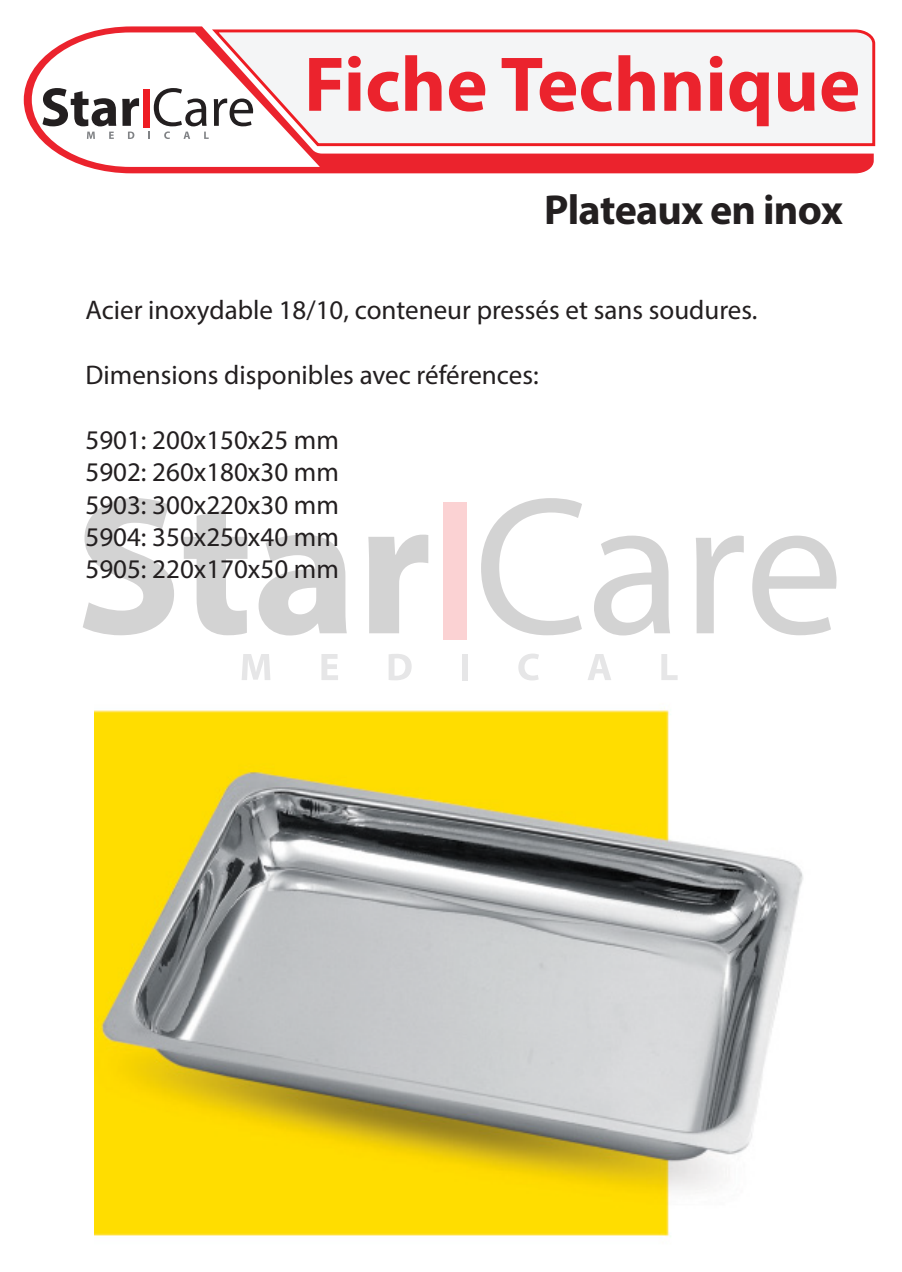
<style>
.page{position:relative;width:902px;height:1272px;background:#fff}
.page>*{position:absolute;margin:0;border:0;box-sizing:border-box;transform-origin:0 0}
.t1{font:700 78.15px "Myriad Pro";color:#eb232d}
.t2{font:700 42px "Myriad Pro";letter-spacing:-.02em;color:#231f20}
.t3{font:27px/32.4px "Myriad Pro";color:#231f20;text-align:justify}
</style>
<div class="page">
<img style="left:94px;top:664px;width:709px;height:573px">
<svg style="left:83px;top:498px;width:91px;height:137px"></svg>
<svg style="left:184px;top:509px;width:63px;height:126px"></svg>
<svg style="left:258px;top:534px;width:89px;height:101px"></svg>
<svg style="left:368px;top:534px;width:60px;height:99px"></svg>
<svg style="left:481px;top:498px;width:101px;height:137px"></svg>
<svg style="left:594px;top:535px;width:76px;height:100px"></svg>
<svg style="left:696px;top:535px;width:47px;height:98px"></svg>
<svg style="left:752px;top:535px;width:84px;height:100px"></svg>
<div style="left:443px;top:502px;width:23px;height:137px;background:#fbd2d3"></div>
<svg style="left:241px;top:654px;width:29px;height:26px"></svg>
<svg style="left:321px;top:654px;width:17px;height:26px"></svg>
<svg style="left:388px;top:654px;width:23px;height:26px"></svg>
<div style="left:462px;top:654px;width:6px;height:26px;background:#e6e6e7"></div>
<svg style="left:518px;top:653px;width:21px;height:27px"></svg>
<svg style="left:587px;top:654px;width:24px;height:26px"></svg>
<svg style="left:661px;top:654px;width:16px;height:26px"></svg>
<svg style="left:24px;top:26px;width:849px;height:147px;fill:#f4f5f6"></svg>
<svg style="left:32px;top:32px;width:288px;height:135px"></svg>
<h1 class="t1" style="left:304px;top:33px;width:557px">Fiche Technique</h1>
<h2 class="t2" style="left:544px;top:182px;width:300px">Plateaux en inox</h2>
<p class="t3" style="left:86px;top:293px;width:673px">Acier inoxydable 18/10, conteneur pressés et sans soudures.</p>
<p class="t3" style="left:86px;top:358px;width:454px">Dimensions disponibles avec références:</p>
<p class="t3" style="left:86px;top:423px;width:255px">5901: 200x150x25 mm 5902: 260x180x30 mm 5903: 300x220x30 mm 5904: 350x250x40 mm 5905: 220x170x50 mm</p>
</div>
